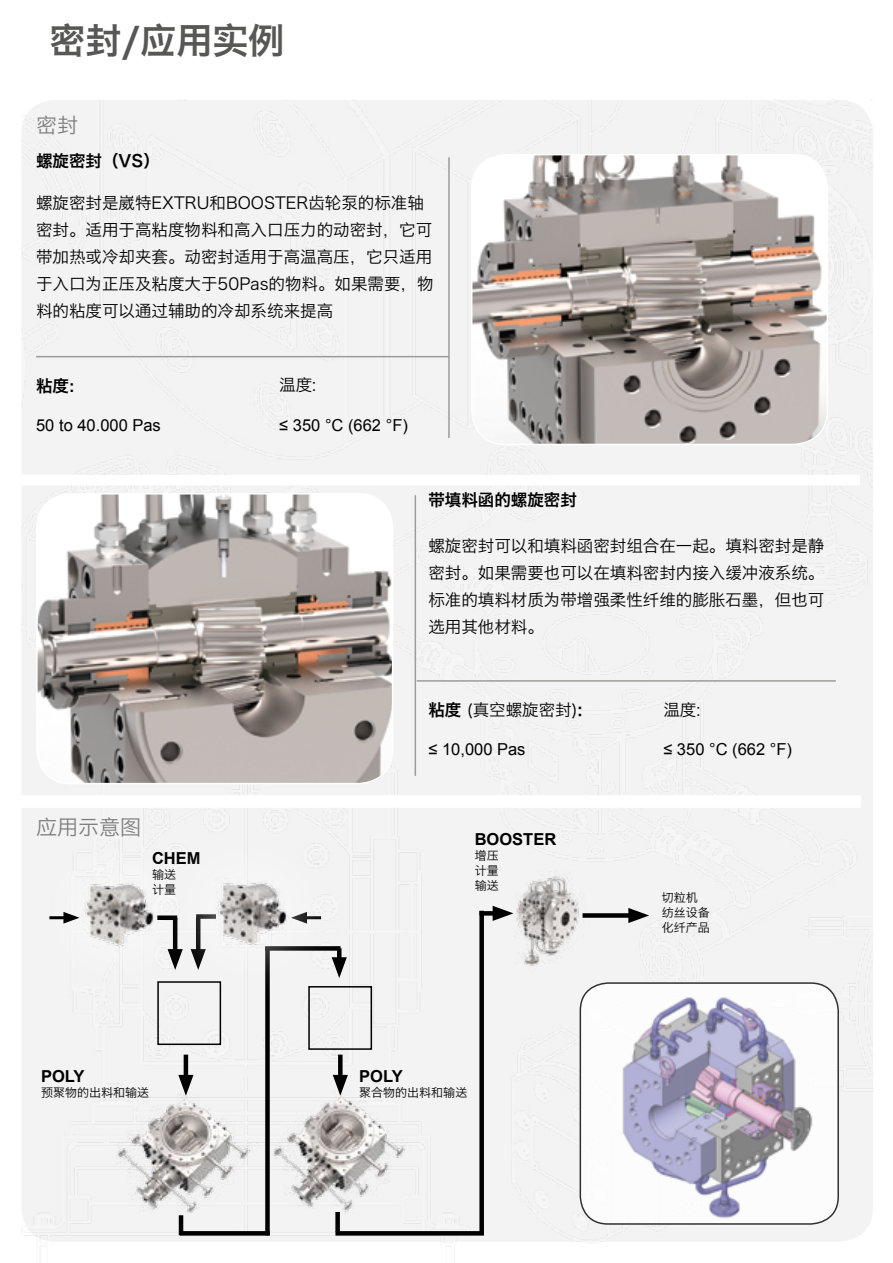
<style>
.page{position:relative;width:893px;height:1263px;background:#fff}
.page>*{position:absolute;margin:0;border:0;box-sizing:border-box;transform-origin:0 0}
.t1{font:36px "Hiragino Sans GB W6";color:#575756}
.t2{font:21px "Hiragino Sans GB W3";color:#7e7e7d}
.t3{font:16.5px/27px "Hiragino Sans GB W3";color:#000}
.t4{font:16.5px "Arial";color:#000}
.t5{font:16.5px "Hiragino Sans GB W6";color:#000}
.t6{font:700 16.5px "Arial";color:#000}
.t7{font:12px/15px "Hiragino Sans GB W3";color:#000}
.s1{font-family:"Arial";font-weight:700}
.s2{font-family:"Hiragino Sans GB W6"}
</style>
<div class="page">
<div style="left:21px;top:100px;width:853px;height:1163px;background:#f3f3f3"></div>
<div style="left:21px;top:797px;width:840px;height:11px;background:#fff"></div>
<hr style="left:179px;top:1215px;width:4px;height:20px;background:#000">
<svg style="left:183px;top:1231px;width:82px;height:4px"></svg>
<div style="left:335px;top:1212px;width:5px;height:20px;background:#000"></div>
<svg style="left:335px;top:1231px;width:149px;height:4px"></svg>
<div style="left:25px;top:822px;width:189px;height:182px;background:#f3f3f3"></div>
<img style="left:85px;top:883px;width:69px;height:65px">
<img style="left:105px;top:1083px;width:159px;height:145px">
<div style="left:157px;top:981px;width:64px;height:64px;border:2px solid #000"></div>
<hr style="left:49px;top:916px;width:20px;height:3px;background:#000">
<svg style="left:63px;top:912px;width:17px;height:11px"></svg>
<hr style="left:184px;top:1054px;width:4px;height:29px;background:#000">
<svg style="left:178px;top:1075px;width:15px;height:21px"></svg>
<div style="left:265px;top:947px;width:5px;height:288px;background:#000"></div>
<div style="left:308px;top:986px;width:64px;height:64px;border:2px solid #000"></div>
<div style="left:479px;top:911px;width:5px;height:321px;background:#000"></div>
<div style="left:479px;top:911px;width:22px;height:5px;background:#000"></div>
<svg style="left:493px;top:906px;width:11px;height:15px"></svg>
<img style="left:504px;top:871px;width:83px;height:100px">
<div style="left:158px;top:821px;width:189px;height:182px;background:#fff;opacity:.75"></div>
<img style="left:204px;top:866px;width:89px;height:90px">
<img style="left:261px;top:1091px;width:149px;height:123px">
<div style="left:338px;top:1054px;width:5px;height:29px;background:#000"></div>
<svg style="left:333px;top:1075px;width:15px;height:21px"></svg>
<div style="left:580px;top:983px;width:258px;height:241px;background:#fff;border-radius:28px"></div>
<img style="left:622px;top:997px;width:191px;height:222px">
<div style="left:580px;top:982px;width:259px;height:243px;border:2px solid #000;border-radius:28px"></div>
<div style="left:583px;top:913px;width:54px;height:5px;background:#000"></div>
<svg style="left:628px;top:908px;width:21px;height:15px"></svg>
<div style="left:21px;top:795px;width:840px;height:11px;background:#fff"></div>
<div style="left:0;top:475px;width:860px;height:10px;background:#fff"></div>
<img style="left:472px;top:155px;width:355px;height:289px">
<div style="left:471px;top:154px;width:357px;height:291px;border:2px solid #fff;border-radius:34px"></div>
<hr style="left:36px;top:356px;width:413px;height:1px;background:#878786">
<hr style="left:448px;top:157px;width:2px;height:281px;background:#878786">
<img style="left:37px;top:494px;width:356px;height:290px">
<div style="left:36px;top:493px;width:357px;height:291px;border:2px solid #fff;border-radius:34px"></div>
<hr style="left:417px;top:680px;width:419px;height:2px;background:#878786">
<hr style="left:415px;top:495px;width:1px;height:281px;background:#878786">
<h1 class="t1" style="left:50px;top:17px;width:236px">密封/应用实例</h1>
<p class="t2" style="left:36px;top:112px;width:43px">密封</p>
<p class="t5" style="left:36px;top:150px;width:125px">螺旋密封（VS）</p>
<p class="t3" style="left:36px;top:189px;width:399px">螺旋密封是崴特EXTRU和BOOSTER齿轮泵的标准轴密封。适用于高粘度物料和高入口压力的动密封，它可带加热或冷却夹套。动密封适用于高温高压，它只适用于入口为正压及粘度大于50Pas的物料。如果需要，物料的粘度可以通过辅助的冷却系统来提高</p>
<p class="t5" style="left:36px;top:375px;width:40px">粘度<span class="s1">:</span></p>
<p class="t4" style="left:36px;top:416px;width:126px">50 to 40.000 Pas</p>
<p class="t2" style="left:36px;top:814px;width:106px">应用示意图</p>
<p class="t6" style="left:152px;top:848px;width:50px">CHEM</p>
<p class="t7" style="left:152px;top:867px;width:25px">输送计量</p>
<p class="t6" style="left:41px;top:1066px;width:45px">POLY</p>
<p class="t7" style="left:41px;top:1084px;width:109px">预聚物的出料和输送</p>
<p class="t3" style="left:279px;top:371px;width:38px">温度:</p>
<p class="t4" style="left:279px;top:414px;width:130px">≤ 350 °C (662 °F)</p>
<p class="t5" style="left:428px;top:489px;width:150px">带填料函的螺旋密封</p>
<p class="t3" style="left:428px;top:532px;width:397px;text-align:justify">螺旋密封可以和填料函密封组合在一起。填料密封是静密封。如果需要也可以在填料密封内接入缓冲液系统。标准的填料材质为带增强柔性纤维的膨胀石墨，但也可选用其他材料。</p>
<p class="t3" style="left:428px;top:696px;width:155px"><span class="s2">粘度</span> (真空螺旋密封)<span class="s2">:</span></p>
<p class="t4" style="left:428px;top:739px;width:99px">≤ 10,000 Pas</p>
<p class="t3" style="left:663px;top:695px;width:38px">温度:</p>
<p class="t4" style="left:663px;top:738px;width:130px">≤ 350 °C (662 °F)</p>
<p class="t6" style="left:475px;top:829px;width:83px">BOOSTER</p>
<p class="t7" style="left:475px;top:847px;width:25px;text-align:justify">增压计量输送</p>
<p class="t7" style="left:662px;top:889px;width:49px">切粒机纺丝设备化纤产品</p>
<p class="t6" style="left:359px;top:1066px;width:45px">POLY</p>
<p class="t7" style="left:359px;top:1084px;width:109px">聚合物的出料和输送</p>
</div>
